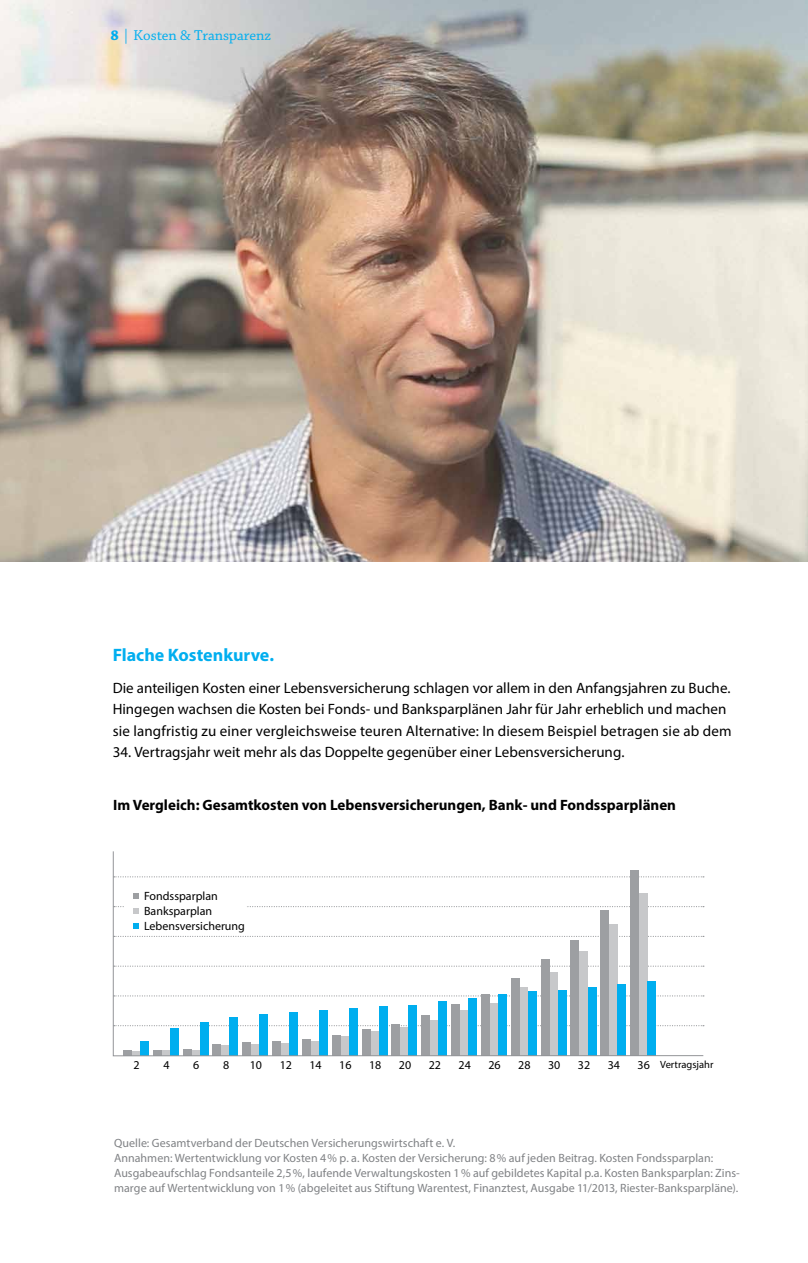
<style>
.page{position:relative;width:808px;height:1263px;background:#fff}
.page>*{position:absolute;margin:0;border:0;box-sizing:border-box;transform-origin:0 0}
.t1{font:700 18px "Myriad Pro";color:#00aeef}
.t2{font:15px/21.3px "Myriad Pro";color:#000}
.t3{font:700 15px "Myriad Pro";color:#000}
.t4{font:15px "Chaparral Pro";color:#00aeef}
.t5{font:12px/15px "Myriad Pro";letter-spacing:.005em;color:#808285}
.t6{font:12px/15px "Myriad Pro";color:#000}
.t7{font:10.5px "Myriad Pro";color:#000}
.s1{font-weight:700}
.s2{font-size:12px}
</style>
<div class="page">
<img style="left:0;top:0;width:808px;height:561px">
<svg style="left:113px;top:851px;width:591px;height:205px"></svg>
<p class="t4" style="left:111px;top:27px;width:162px"><span class="s1">8</span> | Kosten &amp; Transparenz</p>
<h1 class="t1" style="left:113px;top:643px;width:163px">Flache Kostenkurve.</h1>
<p class="t2" style="left:113px;top:677px;width:620px">Die anteiligen Kosten einer Lebensversicherung schlagen vor allem in den Anfangsjahren zu Buche.<br>Hingegen wachsen die Kosten bei Fonds- und Banksparplänen Jahr für Jahr erheblich und machen sie langfristig zu einer vergleichsweise teuren Alternative: In diesem Beispiel betragen sie ab dem</p>
<p class="t2" style="left:113px;top:741px;width:513px">34. Vertragsjahr weit mehr als das Doppelte gegenüber einer Lebensversicherung.</p>
<p class="t3" style="left:113px;top:795px;width:564px">Im Vergleich: Gesamtkosten von Lebensversicherungen, Bank- und Fondssparplänen</p>
<p class="t6" style="left:144px;top:889px;width:102px">Fondssparplan<br>Banksparplan<br>Lebensversicherung</p>
<p class="t6" style="left:134px;top:1057px;width:8px">2</p>
<p class="t6" style="left:163px;top:1057px;width:8px">4</p>
<p class="t6" style="left:193px;top:1057px;width:8px">6</p>
<p class="t6" style="left:223px;top:1057px;width:8px">8</p>
<p class="t6" style="left:250px;top:1057px;width:14px">10</p>
<p class="t6" style="left:280px;top:1057px;width:14px">12</p>
<p class="t6" style="left:309px;top:1057px;width:14px">14</p>
<p class="t6" style="left:339px;top:1057px;width:14px">16</p>
<p class="t6" style="left:369px;top:1057px;width:14px">18</p>
<p class="t6" style="left:399px;top:1057px;width:14px">20</p>
<p class="t6" style="left:429px;top:1057px;width:14px">22</p>
<p class="t6" style="left:459px;top:1057px;width:14px">24</p>
<p class="t6" style="left:488px;top:1057px;width:14px">26</p>
<p class="t6" style="left:518px;top:1057px;width:14px">28</p>
<p class="t6" style="left:548px;top:1057px;width:14px">30</p>
<p class="t6" style="left:578px;top:1057px;width:14px">32</p>
<p class="t6" style="left:608px;top:1057px;width:14px">34</p>
<p class="t7" style="left:638px;top:1058px;width:77px"><span class="s2">36</span> Vertragsjahr</p>
<p class="t5" style="left:114px;top:1135px;width:627px">Quelle: Gesamtverband der Deutschen Versicherungswirtschaft e. V.<br>Annahmen: Wertentwicklung vor Kosten 4% p. a. Kosten der Versicherung: 8% auf jeden Beitrag. Kosten Fondssparplan:<br>Ausgabeaufschlag Fondsanteile 2,5%, laufende Verwaltungskosten 1% auf gebildetes Kapital p.a. Kosten Banksparplan: Zins&shy;marge auf Wertentwicklung von 1% (abgeleitet aus Stiftung Warentest, Finanztest, Ausgabe 11/2013, Riester-Banksparpläne).</p>
</div>
